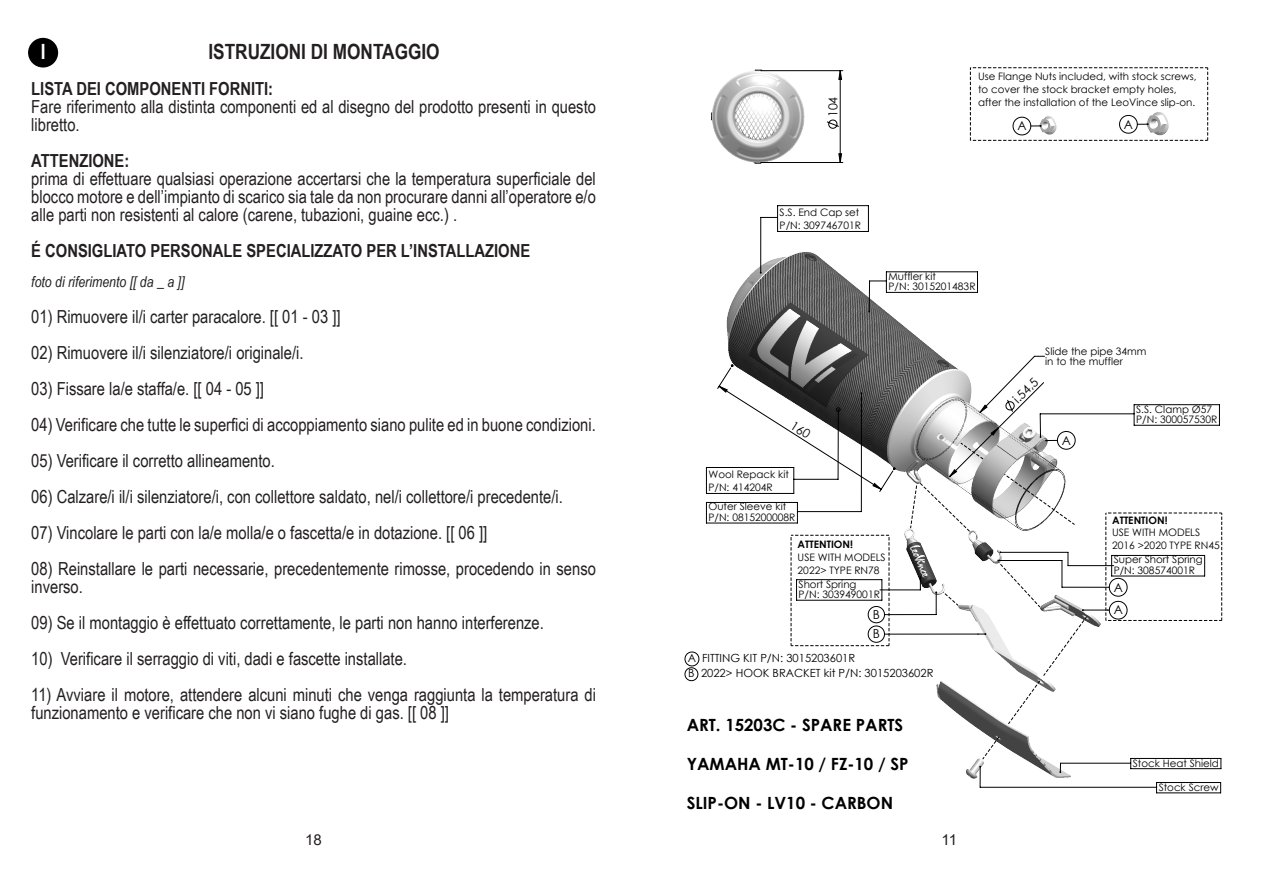
<style>
.page{position:relative;width:1263px;height:893px;background:#fff}
.page>*{position:absolute;margin:0;border:0;box-sizing:border-box;transform-origin:0 0}
.t1{font:700 21px "Arial Narrow";color:#231f20}
.t2{font:700 21px "Arial Narrow";color:#fff}
.t3{font:18px/18px "Arial Narrow";color:#231f20}
.t4{font:700 18px "Arial Narrow";color:#231f20}
.t5{font:700 16.8px "Century Gothic";color:#000}
.t6{font:italic 15px "Arial Narrow";color:#231f20}
.t7{font:15px "Arial";color:#231f20}
.t8{font:12.3px "Century Gothic";color:#000}
.t9{font:11.25px/15.3px "Century Gothic";color:#000}
.t10{font:10.35px/12.9px "Century Gothic";color:#000}
.s1{font-weight:700}
</style>
<div class="page">
<div style="left:28px;top:38px;width:30px;height:30px;background:#000001;border-radius:50%"></div>
<img style="left:690px;top:67px;width:533px;height:726px">
<img style="left:699px;top:67px;width:119px;height:109px">
<svg style="left:684px;top:651px;width:15px;height:30px"></svg>
<svg style="left:868px;top:115px;width:116px;height:157px"></svg>
<svg style="left:791px;top:593px;width:77px;height:53px"></svg>
<svg style="left:706px;top:503px;width:1px;height:20px"></svg>
<hr style="left:706px;top:502px;width:91px;height:1px;background:#000">
<hr style="left:706px;top:523px;width:91px;height:1px;background:#000">
<svg style="left:706px;top:468px;width:1px;height:25px"></svg>
<hr style="left:706px;top:467px;width:88px;height:1px;background:#000">
<hr style="left:706px;top:493px;width:88px;height:1px;background:#000">
<hr style="left:777px;top:205px;width:91px;height:1px;background:#000">
<svg style="left:868px;top:206px;width:1px;height:25px"></svg>
<hr style="left:777px;top:231px;width:91px;height:1px;background:#000">
<svg style="left:761px;top:206px;width:17px;height:25px"></svg>
<hr style="left:760px;top:217px;width:1px;height:56px;background:#000">
<svg style="left:970px;top:67px;width:238px;height:74px"></svg>
<hr style="left:1156px;top:782px;width:65px;height:1px;background:#000">
<hr style="left:1156px;top:793px;width:65px;height:1px;background:#000">
<hr style="left:980px;top:787px;width:176px;height:1px;background:#000">
<svg style="left:980px;top:773px;width:1px;height:14px"></svg>
<hr style="left:1131px;top:758px;width:90px;height:1px;background:#000">
<hr style="left:1131px;top:768px;width:90px;height:1px;background:#000">
<hr style="left:1060px;top:763px;width:71px;height:1px;background:#000">
<svg style="left:796px;top:356px;width:409px;height:245px"></svg>
<hr style="left:761px;top:70px;width:82px;height:1px;background:#000">
<hr style="left:761px;top:162px;width:82px;height:1px;background:#000">
<svg style="left:760px;top:272px;width:224px;height:321px"></svg>
<svg style="left:984px;top:123px;width:165px;height:259px"></svg>
<svg style="left:868px;top:311px;width:193px;height:462px"></svg>
<svg style="left:910px;top:382px;width:312px;height:342px"></svg>
<svg style="left:826px;top:70px;width:16px;height:92px"></svg>
<svg style="left:717px;top:364px;width:179px;height:129px"></svg>
<p class="t2" style="left:41px;top:36px;width:6px">I</p>
<p class="t1" style="left:208px;top:36px;width:233px">ISTRUZIONI DI MONTAGGIO</p>
<p class="t4" style="left:31px;top:75px;width:243px">LISTA DEI COMPONENTI FORNITI:</p>
<p class="t3" style="left:31px;top:97px;width:566px">Fare riferimento alla distinta componenti ed al disegno del prodotto presenti in questo libretto.</p>
<p class="t4" style="left:31px;top:147px;width:100px">ATTENZIONE:</p>
<p class="t3" style="left:31px;top:169px;width:566px;text-align:justify">prima di effettuare qualsiasi operazione accertarsi che la temperatura superficiale del blocco motore e dell’impianto di scarico sia tale da non procurare danni all’operatore e/o alle parti non resistenti al calore (carene, tubazioni, guaine ecc.) .</p>
<p class="t4" style="left:31px;top:237px;width:500px">É CONSIGLIATO PERSONALE SPECIALIZZATO PER L’INSTALLAZIONE</p>
<p class="t6" style="left:31px;top:272px;width:155px">foto di riferimento [[ da _ a ]]</p>
<p class="t3" style="left:31px;top:307px;width:311px">01) Rimuovere il/i carter paracalore. [[ 01 - 03 ]]</p>
<p class="t3" style="left:31px;top:343px;width:274px">02) Rimuovere il/i silenziatore/i originale/i.</p>
<p class="t3" style="left:31px;top:379px;width:234px">03) Fissare la/e staffa/e. [[ 04 - 05 ]]</p>
<p class="t3" style="left:31px;top:415px;width:566px">04) Verificare che tutte le superfici di accoppiamento siano pulite ed in buone condizioni.</p>
<p class="t3" style="left:31px;top:451px;width:245px">05) Verificare il corretto allineamento.</p>
<p class="t3" style="left:31px;top:487px;width:533px">06) Calzare/i il/i silenziatore/i, con collettore saldato, nel/i collettore/i precedente/i.</p>
<p class="t3" style="left:31px;top:523px;width:457px">07) Vincolare le parti con la/e molla/e o fascetta/e in dotazione. [[ 06 ]]</p>
<p class="t3" style="left:31px;top:559px;width:566px">08) Reinstallare le parti necessarie, precedentemente rimosse, procedendo in senso inverso.</p>
<p class="t3" style="left:31px;top:613px;width:514px">09) Se il montaggio è effettuato correttamente, le parti non hanno interferenze.</p>
<p class="t3" style="left:31px;top:649px;width:377px">10) Verificare il serraggio di viti, dadi e fascette installate.</p>
<p class="t3" style="left:31px;top:685px;width:566px">11) Avviare il motore, attendere alcuni minuti che venga raggiunta la temperatura di funzionamento e verificare che non vi siano fughe di gas. [[ 08 ]]</p>
<p class="t8" style="left:824px;top:117px;width:22px;rotate:-90deg">104</p>
<p class="t10" style="left:978px;top:70px;width:220px">Use Flange Nuts included, with stock screws, to cover the stock bracket empty holes, after the installation of the LeoVince slip-on.</p>
<p class="t8" style="left:1017px;top:117px;width:11px">A</p>
<p class="t8" style="left:1124px;top:115px;width:11px">A</p>
<p class="t10" style="left:779px;top:206px;width:83px">S.S. End Cap set<br>P/N: 309746701R</p>
<p class="t10" style="left:888px;top:271px;width:89px;line-height:10.4px">Muffler kit<br>P/N: 3015201483R</p>
<p class="t10" style="left:708px;top:468px;width:82px">Wool Repack kit<br>P/N: 414204R</p>
<p class="t10" style="left:1045px;top:346px;width:103px;line-height:10.4px">Slide the pipe 34mm in to the muffler</p>
<p class="t8" style="left:1009px;top:395px;width:31px;rotate:-45deg">i.54,5</p>
<p class="t8" style="left:1062px;top:432px;width:11px">A</p>
<p class="t10" style="left:1136px;top:404px;width:83px;line-height:10.4px">S.S. Clamp Ø57<br>P/N: 300057530R</p>
<p class="t10" style="left:708px;top:501px;width:89px;line-height:10.4px">Outer Sleeve kit<br>P/N: 0815200008R</p>
<p class="t10" style="left:798px;top:537px;width:90px"><span class="s1">ATTENTION!<br></span>USE WITH MODELS<br>2022&gt; TYPE RN78</p>
<p class="t10" style="left:798px;top:579px;width:83px;line-height:10.4px">Short Spring<br>P/N: 303949001R</p>
<p class="t8" style="left:873px;top:606px;width:9px">B</p>
<p class="t8" style="left:873px;top:625px;width:9px">B</p>
<p class="t9" style="left:688px;top:650px;width:247px">A FITTING KIT P/N: 3015203601R<br>B 2022&gt; HOOK BRACKET kit P/N: 3015203602R</p>
<p class="t5" style="left:687px;top:712px;width:218px">ART. 15203C - SPARE PARTS</p>
<p class="t5" style="left:687px;top:751px;width:223px">YAMAHA MT-10 / FZ-10 / SP</p>
<p class="t5" style="left:687px;top:790px;width:208px">SLIP-ON - LV10 - CARBON</p>
<p class="t10" style="left:1112px;top:513px;width:109px"><span class="s1">ATTENTION!<br></span>USE WITH MODELS<br>2016 &gt;2020 TYPE RN45</p>
<p class="t10" style="left:1114px;top:554px;width:91px;line-height:10.4px">Super Short Spring<br>P/N: 308574001R</p>
<p class="t8" style="left:1114px;top:578px;width:11px">A</p>
<p class="t8" style="left:1114px;top:601px;width:11px">A</p>
<p class="t10" style="left:1133px;top:757px;width:88px">Stock Heat Shield</p>
<p class="t10" style="left:1159px;top:781px;width:62px">Stock Screw</p>
<p class="t7" style="left:305px;top:829px;width:18px">18</p>
<p class="t7" style="left:941px;top:829px;width:17px">11</p>
</div>
